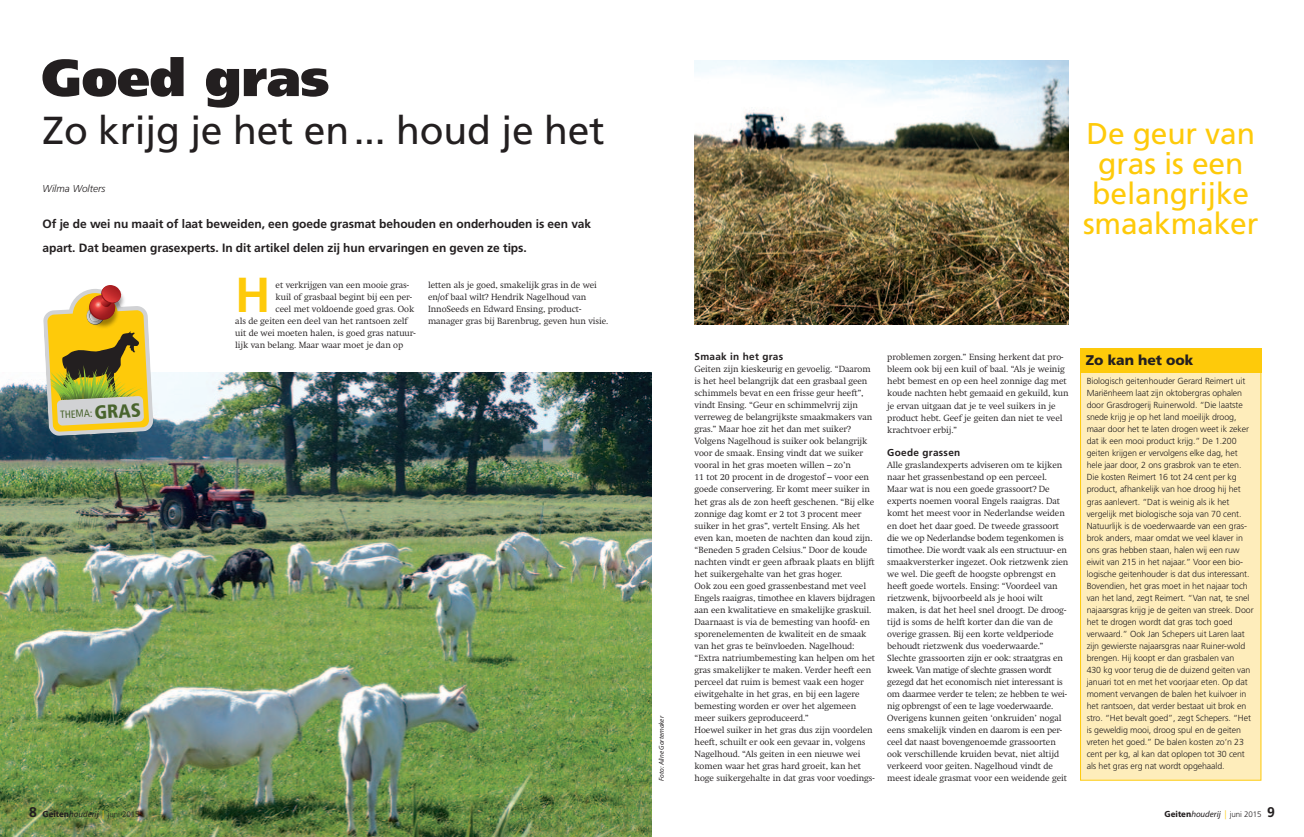
<style>
.page{position:relative;width:1304px;height:837px;background:#fff}
.page>*{position:absolute;margin:0;border:0;box-sizing:border-box;transform-origin:0 0}
.t1{font:900 52px "Frutiger LT Std";letter-spacing:-.005em;color:#231f20}
.t2{font:700 49.1px "Frutiger LT Std";color:#feca0a}
.t3{font:39px "Frutiger LT Std";letter-spacing:-.005em;color:#231f20}
.t4{font:30px/30px "Frutiger LT Std";letter-spacing:-.005em;color:#feca0a;text-align:center}
.t5{font:900 14px "Frutiger LT Std";letter-spacing:-.005em;color:#231f20}
.t6{font:700 12px/24px "Frutiger LT Std";letter-spacing:-.005em;color:#231f20}
.t7{font:condensed 10.5px "Frutiger LT Std";color:#49642e}
.t8{font:700 10px "Frutiger LT Std";letter-spacing:.03em;color:#231f20}
.t9{font:italic 300 10px "Frutiger LT Std";color:#231f20}
.t10{font:300 8.8px/12px "Swift";letter-spacing:-.005em;color:#231f20}
.t11{font:300 8.8px/12px "Frutiger LT Std";letter-spacing:-.01em;color:#231f20}
.t12{font:italic 8.8px "Myriad Pro";color:#231f20}
.t13{font:italic 7px "Myriad Pro";color:#231f20}
.s1{font-weight:900;font-size:19px}
.s2{font-family:"Frutiger LT Std";font-weight:700;font-style:normal;font-size:14px}
.s3{font-weight:700;font-style:normal;font-size:9px}
.s4{font-size:9px;color:#feca0a}
.s5{font-family:"Frutiger LT Std";font-weight:300;font-style:normal;font-size:8px}
</style>
<div class="page">
<img style="left:0;top:372px;width:652px;height:464px">
<div style="left:1080px;top:360px;width:181px;height:419px;background:#feedbb"></div>
<div style="left:1080px;top:360px;width:181px;height:420px;border:1px solid #feca0a"></div>
<div style="left:1080px;top:348px;width:181px;height:24px;background:#feca0a"></div>
<img style="left:695px;top:60px;width:374px;height:264px">
<svg style="left:43px;top:285px;width:110px;height:151px;background:#c7b264"></svg>
<h1 class="t1" style="left:41px;top:46px;width:289px">Goed gras</h1>
<h3 class="t3" style="left:43px;top:108px;width:563px">Zo krijg je het en... houd je het</h3>
<p class="t9" style="left:43px;top:183px;width:64px">Wilma Wolters</p>
<h3 class="t6" style="left:43px;top:212px;width:550px">Of je de wei nu maait of laat beweiden, een goede grasmat behouden en onderhouden is een vak apart. Dat beamen grasexperts. In dit artikel delen zij hun ervaringen en geven ze tips.</h3>
<p class="t7" style="left:60px;top:408px;width:82px;rotate:-3deg">THEMA: <span class="s1">GRAS</span></p>
<h2 class="t2" style="left:235px;top:266px;width:37px">H</h2>
<p class="t10" style="left:276px;top:279px;width:135px">et verkrijgen van een mooie gras-</p>
<p class="t10" style="left:276px;top:291px;width:138px">kuil of grasbaal begint bij een per-</p>
<p class="t10" style="left:276px;top:303px;width:140px">ceel met voldoende goed gras. Ook</p>
<p class="t10" style="left:235px;top:315px;width:174px">als de geiten een deel van het rantsoen zelf</p>
<p class="t10" style="left:235px;top:327px;width:182px">uit de wei moeten halen, is goed gras natuur-</p>
<p class="t10" style="left:235px;top:339px;width:169px">lijk van belang. Maar waar moet je dan op</p>
<p class="t10" style="left:428px;top:279px;width:182px">letten als je goed, smakelijk gras in de wei en/of baal wilt? Hendrik Nagelhoud van InnoSeeds en Edward Ensing, product&shy;manager gras bij Barenbrug, geven hun visie.</p>
<p class="t12" style="left:29px;top:808px;width:112px"><span class="s2">8</span> <span class="s3">Geiten</span>houderij <span class="s4">|</span> <span class="s5">juni 2015</span></p>
<h3 class="t4" style="left:1083px;top:119px;width:177px">De geur van gras is een belangrijke smaakmaker</h3>
<p class="t13" style="left:657px;top:780px;width:66px;rotate:-90deg">Foto: Aline Gortemaker</p>
<p class="t8" style="left:694px;top:351px;width:90px">Smaak in het gras</p>
<p class="t10" style="left:694px;top:363px;width:182px">Geiten zijn kieskeurig en gevoelig. “Daarom is het heel belangrijk dat een grasbaal geen schimmels bevat en een frisse geur heeft”, vindt Ensing. “Geur en schimmelvrij zijn verreweg de belangrijkste smaakmakers van gras.” Maar hoe zit het dan met suiker?<br>Volgens Nagelhoud is suiker ook belangrijk voor de smaak. Ensing vindt dat we suiker vooral in het gras moeten willen – zo’n<br>11 tot 20 procent in de drogestof – voor een goede conservering. Er komt meer suiker in het gras als de zon heeft geschenen. “Bij elke zonnige dag komt er 2 tot 3 procent meer suiker in het gras”, vertelt Ensing. Als het even kan, moeten de nachten dan koud zijn. “Beneden 5 graden Celsius.” Door de koude nachten vindt er geen afbraak plaats en blijft het suikergehalte van het gras hoger.<br>Ook zou een goed grassenbestand met veel Engels raaigras, timothee en klavers bijdragen aan een kwalitatieve en smakelijke graskuil.<br>Daarnaast is via de bemesting van hoofd- en sporenelementen de kwaliteit en de smaak van het gras te beïnvloeden. Nagelhoud: “Extra natriumbemesting kan helpen om het gras smakelijker te maken. Verder heeft een perceel dat ruim is bemest vaak een hoger eiwitgehalte in het gras, en bij een lagere bemesting worden er over het algemeen meer suikers geproduceerd.”<br>Hoewel suiker in het gras dus zijn voordelen heeft, schuilt er ook een gevaar in, volgens Nagelhoud. “Als geiten in een nieuwe wei komen waar het gras hard groeit, kan het hoge suikergehalte in dat gras voor voedings-</p>
<p class="t10" style="left:887px;top:351px;width:183px">problemen zorgen.” Ensing herkent dat pro&shy;bleem ook bij een kuil of baal. “Als je weinig hebt bemest en op een heel zonnige dag met koude nachten hebt gemaaid en gekuild, kun je ervan uitgaan dat je te veel suikers in je product hebt. Geef je geiten dan niet te veel krachtvoer erbij.”</p>
<p class="t8" style="left:887px;top:447px;width:75px">Goede grassen</p>
<p class="t10" style="left:887px;top:459px;width:183px">Alle graslandexperts adviseren om te kijken naar het grassenbestand op een perceel.<br>Maar wat is nou een goede grassoort? De experts noemen vooral Engels raaigras. Dat komt het meest voor in Nederlandse weiden en doet het daar goed. De tweede grassoort die we op Nederlandse bodem tegenkomen is timothee. Die wordt vaak als een structuur- en smaakversterker ingezet. Ook rietzwenk zien we wel. Die geeft de hoogste opbrengst en heeft goede wortels. Ensing: “Voordeel van rietzwenk, bijvoorbeeld als je hooi wilt maken, is dat het heel snel droogt. De droog&shy;tijd is soms de helft korter dan die van de overige grassen. Bij een korte veldperiode behoudt rietzwenk dus voederwaarde.” Slechte grassoorten zijn er ook: straatgras en kweek. Van matige of slechte grassen wordt gezegd dat het economisch niet interessant is om daarmee verder te telen; ze hebben te wei&shy;nig opbrengst of een te lage voederwaarde.<br>Overigens kunnen geiten ‘onkruiden’ nogal eens smakelijk vinden en daarom is een per&shy;ceel dat naast bovengenoemde grassoorten ook verschillende kruiden bevat, niet altijd verkeerd voor geiten. Nagelhoud vindt de meest ideale grasmat voor een weidende geit</p>
<h3 class="t5" style="left:1086px;top:352px;width:109px">Zo kan het ook</h3>
<p class="t11" style="left:1087px;top:375px;width:168px">Biologisch geitenhouder Gerard Reimert uit Mariënheem laat zijn oktobergras ophalen door Grasdrogerij Ruinerwold. “Die laatste snede krijg je op het land moeilijk droog, maar door het te laten drogen weet ik zeker dat ik een mooi product krijg.” De 1.200 geiten krijgen er vervolgens elke dag, het hele jaar door, 2 ons grasbrok van te eten.<br>Die kosten Reimert 16 tot 24 cent per kg product, afhankelijk van hoe droog hij het gras aanlevert. “Dat is weinig als ik het vergelijk met biologische soja van 70 cent.<br>Natuurlijk is de voederwaarde van een gras&shy;brok anders, maar omdat we veel klaver in ons gras hebben staan, halen wij een ruw eiwit van 215 in het najaar.” Voor een bio&shy;logische geitenhouder is dat dus interessant.<br>Bovendien, het gras moet in het najaar toch van het land, zegt Reimert. “Van nat, te snel najaarsgras krijg je de geiten van streek. Door het te drogen wordt dat gras toch goed verwaard.” Ook Jan Schepers uit Laren laat zijn gewierste najaarsgras naar Ruiner-wold brengen. Hij koopt er dan grasbalen van<br>430 kg voor terug die de duizend geiten van januari tot en met het voorjaar eten. Op dat moment vervangen de balen het kuilvoer in het rantsoen, dat verder bestaat uit brok en stro. “Het bevalt goed”, zegt Schepers. “Het is geweldig mooi, droog spul en de geiten vreten het goed.” De balen kosten zo’n 23 cent per kg, al kan dat oplopen tot 30 cent als het gras erg nat wordt opgehaald.</p>
<p class="t12" style="left:1165px;top:808px;width:112px"><span class="s3">Geiten</span>houderij <span class="s4">|</span> <span class="s5">juni 2015</span> <span class="s2">9</span></p>
</div>
